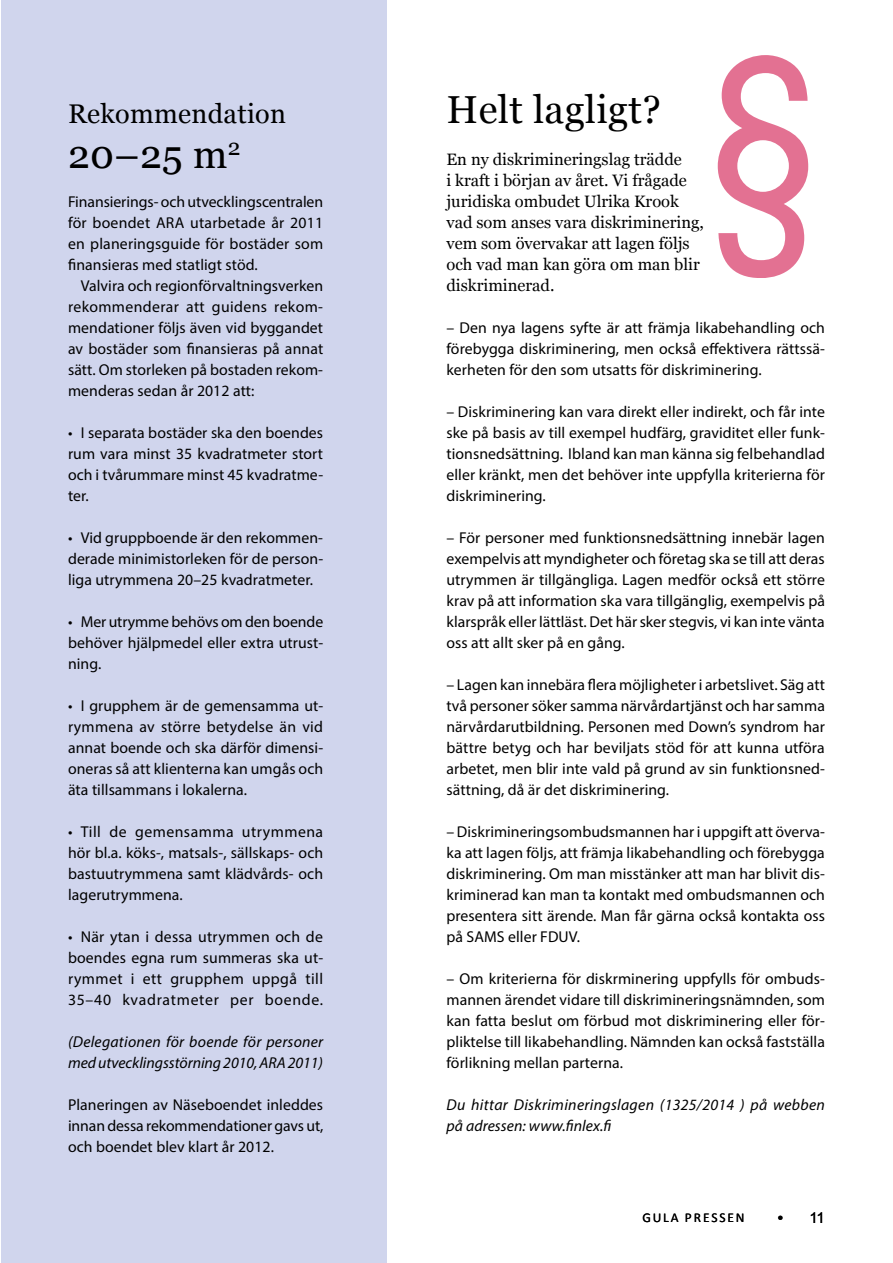
<style>
.page{position:relative;width:893px;height:1263px;background:#fff}
.page>*{position:absolute;margin:0;border:0;box-sizing:border-box;transform-origin:0 0}
.t1{font:233.25px "Futura Std";color:#d00f47}
.t2{font:39px "Georgia";letter-spacing:.01em;color:#000}
.t3{font:27px "Georgia";letter-spacing:.01em;color:#000}
.t4{font:16.5px/21px "Georgia";color:#000}
.t5{font:15.75px/21px "Myriad Pro";letter-spacing:.005em;color:#000;text-align:justify}
.t6{font:italic 15.75px/21px "Myriad Pro";letter-spacing:.015em;color:#000}
.t7{font:15px "Arial";color:#000}
.t8{font:13.5px "Calibri";letter-spacing:.14em;color:#000}
.s1{font-family:"Calibri";font-size:13.5px}
</style>
<div class="page">
<div style="left:2px;top:0;width:385px;height:1263px;background:#d0d5ed"></div>
<h3 class="t3" style="left:68px;top:97px;width:219px">Rekommendation</h3>
<h2 class="t2" style="left:68px;top:130px;width:174px">20–25 m<sup>2</sup></h2>
<p class="t5" style="left:68px;top:190px;width:257px">Finansierings- och utvecklingscentralen för boendet ARA</p>
<p class="t5" style="left:68px;top:211px;width:257px;text-indent:122px">utarbetade år 2011 en planeringsguide för bostäder som finansieras med statligt stöd.</p>
<p class="t5" style="left:68px;top:274px;width:257px;text-indent:13px">Valvira och regionförvaltningsverken rekommenderar att guidens rekom&shy;mendationer följs även vid byggandet av bostäder som finansieras på annat sätt. Om storleken på bostaden rekom&shy;menderas sedan år 2012 att:</p>
<p class="t5" style="left:68px;top:421px;width:257px">• I separata bostäder ska den boendes rum vara minst 35 kvadratmeter stort och i tvårummare minst 45 kvadratme&shy;ter.</p>
<p class="t5" style="left:68px;top:526px;width:257px">• Vid gruppboende är den rekommen&shy;derade minimistorleken för de person&shy;liga utrymmena 20–25 kvadratmeter.</p>
<p class="t5" style="left:68px;top:610px;width:257px">• Mer utrymme behövs om den boende behöver hjälpmedel eller extra utrust&shy;ning.</p>
<p class="t5" style="left:68px;top:694px;width:257px">• I grupphem är de gemensamma ut&shy;rymmena av större betydelse än vid annat boende och ska därför dimensi&shy;oneras så att klienterna kan umgås och äta tillsammans i lokalerna.</p>
<p class="t5" style="left:68px;top:820px;width:257px">• Till de gemensamma utrymmena hör bl.a. köks-, matsals-, sällskaps- och bastuutrymmena samt klädvårds- och lagerutrymmena.</p>
<p class="t5" style="left:68px;top:925px;width:257px">• När ytan i dessa utrymmen och de boendes egna rum summeras ska ut&shy;rymmet i ett grupphem uppgå till 35–40 kvadratmeter per boende.</p>
<p class="t6" style="left:68px;top:1030px;width:257px">(Delegationen för boende för personer med utvecklingsstörning 2010, ARA 2011)</p>
<p class="t5" style="left:68px;top:1093px;width:257px">Planeringen av Näseboendet inleddes innan dessa rekommendationer gavs ut, och boendet blev klart år 2012.</p>
<h1 class="t1" style="left:694px;top:-1px;width:140px">§</h1>
<h2 class="t2" style="left:446px;top:85px;width:216px">Helt lagligt?</h2>
<p class="t4" style="left:446px;top:149px;width:259px">En ny diskrimineringslag trädde<br>i kraft i början av året. Vi frågade juridiska ombudet Ulrika Krook vad som anses vara diskriminering, vem som övervakar att lagen följs och vad man kan göra om man blir diskriminerad.</p>
<p class="t5" style="left:446px;top:316px;width:380px">– Den nya lagens syfte är att främja likabehandling och förebygga diskriminering, men också effektivera rättssä&shy;kerheten för den som utsatts för diskriminering.</p>
<p class="t5" style="left:446px;top:400px;width:380px">– Diskriminering kan vara direkt eller indirekt, och får inte ske på basis av till exempel hudfärg, graviditet eller funk&shy;tionsnedsättning. I bland kan man känna sig felbehandlad eller kränkt, men det behöver inte uppfylla kriterierna för diskriminering.</p>
<p class="t5" style="left:446px;top:526px;width:380px">– För personer med funktionsnedsättning innebär lagen exempelvis att myndigheter och företag ska se till att deras utrymmen är tillgängliga. Lagen medför också ett större krav på att information ska vara tillgänglig, exempelvis på klarspråk eller lättläst. Det här sker stegvis, vi kan inte vänta oss att allt sker på en gång.</p>
<p class="t5" style="left:446px;top:673px;width:380px">– Lagen kan innebära flera möjligheter i arbetslivet. Säg att två personer söker samma närvårdartjänst och har samma närvårdarutbildning. Personen med Down’s syndrom har bättre betyg och har beviljats stöd för att kunna utföra arbetet, men blir inte vald på grund av sin funktionsned&shy;sättning, då är det diskriminering.</p>
<p class="t5" style="left:446px;top:820px;width:380px">– Diskrimineringsombudsmannen har i uppgift att överva&shy;ka att lagen följs, att främja likabehandling och förebygga diskriminering. Om man misstänker att man har blivit dis&shy;kriminerad kan man ta kontakt med ombudsmannen och presentera sitt ärende. Man får gärna också kontakta oss på SAMS</p>
<p class="t5" style="left:508px;top:925px;width:74px">eller FDUV.</p>
<p class="t5" style="left:446px;top:967px;width:380px">– Om kriterierna för diskrminering uppfylls för ombuds&shy;mannen ärendet vidare till diskrimineringsnämnden, som kan fatta beslut om förbud mot diskriminering eller för&shy;pliktelse till likabehandling. Nämnden kan också fastställa förlikning mellan parterna.</p>
<p class="t6" style="left:446px;top:1093px;width:380px">Du hittar Diskrimineringslagen (1325/2014 ) på webben på adressen: www.finlex.fi</p>
<p class="t8" style="left:642px;top:1209px;width:104px">GULA PRESSEN</p>
<p class="t7" style="left:777px;top:1208px;width:49px"><span class="s1">•</span> 11</p>
</div>
